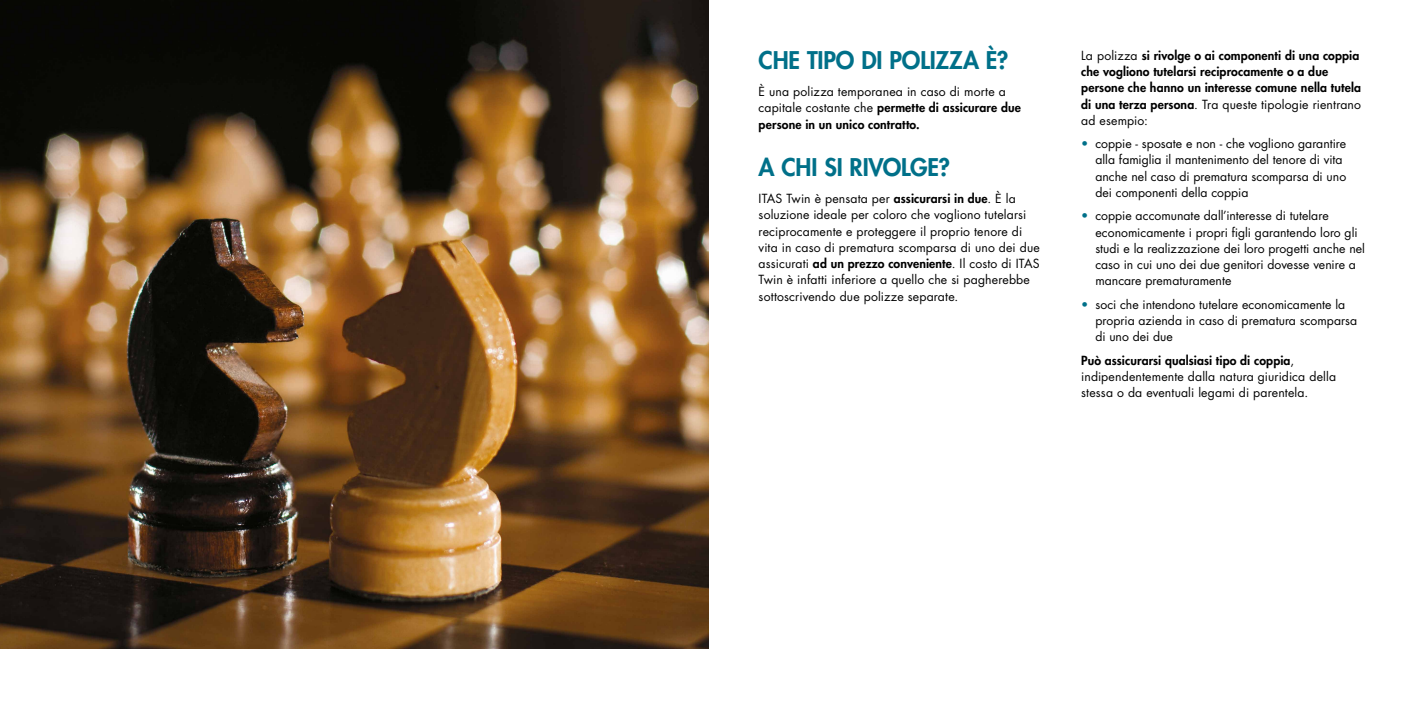
<style>
.page{position:relative;width:1418px;height:709px;background:#fff}
.page>*{position:absolute;margin:0;border:0;box-sizing:border-box;transform-origin:0 0}
.t1{font:800 23.75px "Futura Std";letter-spacing:-.01em;color:#007089}
.t2{font:12.25px/16.2px "Futura Std";letter-spacing:.005em;color:#000}
.t3{font:800 12.25px/16.2px "Futura Std";letter-spacing:.01em;color:#000}
.s1{font-weight:800}
.s2{font-weight:400}
.s3{color:#007089}
</style>
<div class="page">
<img style="left:0;top:0;width:709px;height:648px">
<h1 class="t1" style="left:758px;top:45px;width:251px">CHE TIPO DI POLIZZA È?</h1>
<p class="t2" style="left:758px;top:84px;width:264px">È una polizza temporanea in caso di morte a capitale costante che <span class="s1">permette di assicurare due persone in un unico contratto.</span></p>
<h1 class="t1" style="left:758px;top:152px;width:193px">A CHI SI RIVOLGE?</h1>
<p class="t2" style="left:758px;top:190px;width:283px">ITAS Twin è pensata per <span class="s1">assicurarsi in due</span>. È la soluzione ideale per coloro che vogliono tutelarsi reciprocamente e proteggere il proprio tenore di vita in caso di prematura scomparsa di uno dei due assicurati <span class="s1">ad un prezzo conveniente</span>. Il costo di ITAS Twin è infatti inferiore a quello che si pagherebbe sottoscrivendo due polizze separate.</p>
<p class="t3" style="left:1081px;top:47px;width:281px"><span class="s2">La polizza</span> si rivolge o ai componenti di una coppia che vogliono tutelarsi reciprocamente o a due persone che hanno un interesse comune nella tutela di una terza persona<span class="s2">. Tra queste tipologie rientrano ad esempio:</span></p>
<p class="t2" style="left:1095px;top:136px;width:252px;text-indent:-14px"><span class="s3">•</span> coppie - sposate e non - che vogliono garantire alla famiglia il mantenimento del tenore di vita anche nel caso di prematura scomparsa di uno dei componenti della coppia</p>
<p class="t2" style="left:1095px;top:208px;width:271px;text-indent:-14px"><span class="s3">•</span> coppie accomunate dall’interesse di tutelare economicamente i propri figli garantendo loro gli studi e la realizzazione dei loro progetti anche nel caso in cui uno dei due genitori dovesse venire a mancare prematuramente</p>
<p class="t2" style="left:1095px;top:296px;width:263px;text-indent:-14px"><span class="s3">•</span> soci che intendono tutelare economicamente la propria azienda in caso di prematura scomparsa di uno dei due</p>
<p class="t2" style="left:1081px;top:352px;width:256px"><span class="s1">Può assicurarsi qualsiasi tipo di coppia</span>, indipendentemente dalla natura giuridica della stessa o da eventuali legami di parentela.</p>
</div>
